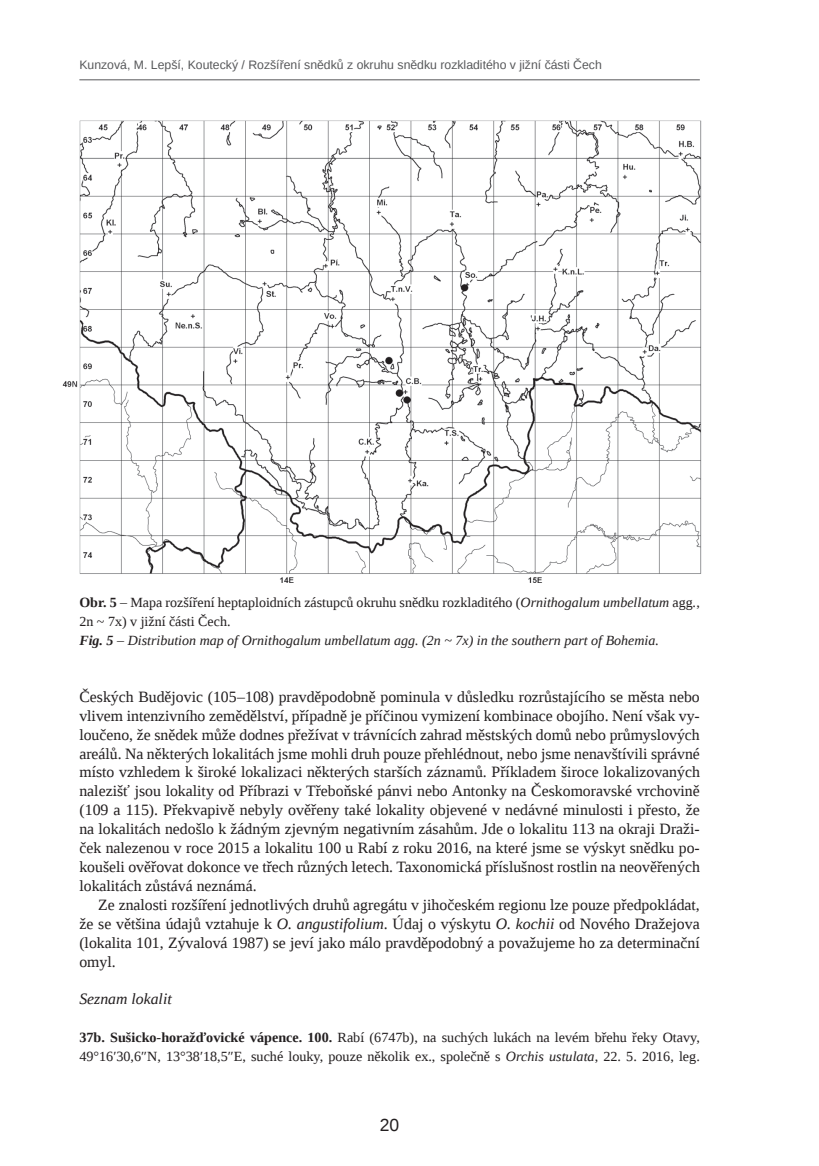
<style>
.page{position:relative;width:819px;height:1166px;background:#fff}
.page>*{position:absolute;margin:0;border:0;box-sizing:border-box;transform-origin:0 0}
.t1{font:17.5px "Liberation Sans";color:#231f20}
.t2{font:15.75px/18.9px "Liberation Serif";color:#231f20;text-align:justify}
.t3{font:italic 15.75px "Liberation Serif";color:#231f20}
.t4{font:italic 14px/18.9px "Liberation Serif";color:#231f20}
.t5{font:14px/18.9px "Liberation Serif";color:#231f20}
.t6{font:12.25px "Liberation Sans";color:#57585a}
.s1{font-weight:700;font-style:normal}
.s2{font-style:normal}
.s3{font-weight:700}
.s4{font-style:italic}
</style>
<div class="page">
<hr style="left:79px;top:79px;width:620px;height:1px;background:#57585a">
<img style="left:62px;top:120px;width:640px;height:462px">
<p class="t6" style="left:79px;top:58px;width:524px">Kunzová, M. Lepší, Koutecký / Rozšíření snědků z okruhu snědku rozkladitého v jižní části Čech</p>
<p class="t4" style="left:79px;top:593px;width:622px"><span class="s1">Obr. 5</span> <span class="s2">– Mapa rozšíření heptaploidních zástupců okruhu snědku rozkladitého (</span>Ornithogalum umbellatum <span class="s2">agg</span>.<span class="s2">,<br>2n ~ 7x) v jižní části Čech.<br></span><span class="s3">Fig. 5</span> – Distribution map of Ornithogalum umbellatum agg. (2n ~ 7x) in the southern part of Bohemia.</p>
<p class="t2" style="left:79px;top:687px;width:622px">Českých Budějovic (105–108) pravděpodobně pominula v důsledku rozrůstajícího se města nebo vlivem intenzivního zemědělství, případně je příčinou vymizení kombinace obojího. Není však vy&shy;loučeno, že snědek může dodnes přežívat v trávnících zahrad městských domů nebo průmyslových areálů. Na některých lokalitách jsme mohli druh pouze přehlédnout, nebo jsme nenavštívili správné místo vzhledem k široké lokalizaci některých starších záznamů. Příkladem široce lokalizovaných nalezišť jsou lokality od Příbrazi v Třeboňské pánvi nebo Antonky na Českomoravské vrchovině (109 a 115). Překvapivě nebyly ověřeny také lokality objevené v nedávné minulosti i přesto, že na lokalitách nedošlo k žádným zjevným negativním zásahům. Jde o lokalitu 113 na okraji Draži&shy;ček nalezenou v roce 2015 a lokalitu 100 u Rabí z roku 2016, na které jsme se výskyt snědku po&shy;koušeli ověřovat dokonce ve třech různých letech. Taxonomická příslušnost rostlin na neověřených lokalitách zůstává neznámá.</p>
<p class="t2" style="left:79px;top:895px;width:622px;text-indent:19px">Ze znalosti rozšíření jednotlivých druhů agregátu v jihočeském regionu lze pouze předpokládat, že se většina údajů vztahuje k <span class="s4">O. angustifolium</span>. Údaj o výskytu <span class="s4">O. kochii</span> od Nového Dražejova (lokalita 101, Zývalová 1987) se jeví jako málo pravděpodobný a považujeme ho za determinační omyl.</p>
<p class="t3" style="left:79px;top:989px;width:94px">Seznam lokalit</p>
<p class="t5" style="left:79px;top:1028px;width:622px"><span class="s3">37b. Sušicko-horažďovické vápence. 100.</span> Rabí (6747b), na suchých lukách na levém břehu řeky Otavy,<br>49°16′30,6″N, 13°38′18,5″E, suché louky, pouze několik ex., společně s <span class="s4">Orchis ustulata</span>, 22. 5. 2016, leg.</p>
<p class="t1" style="left:380px;top:1115px;width:21px">20</p>
</div>
